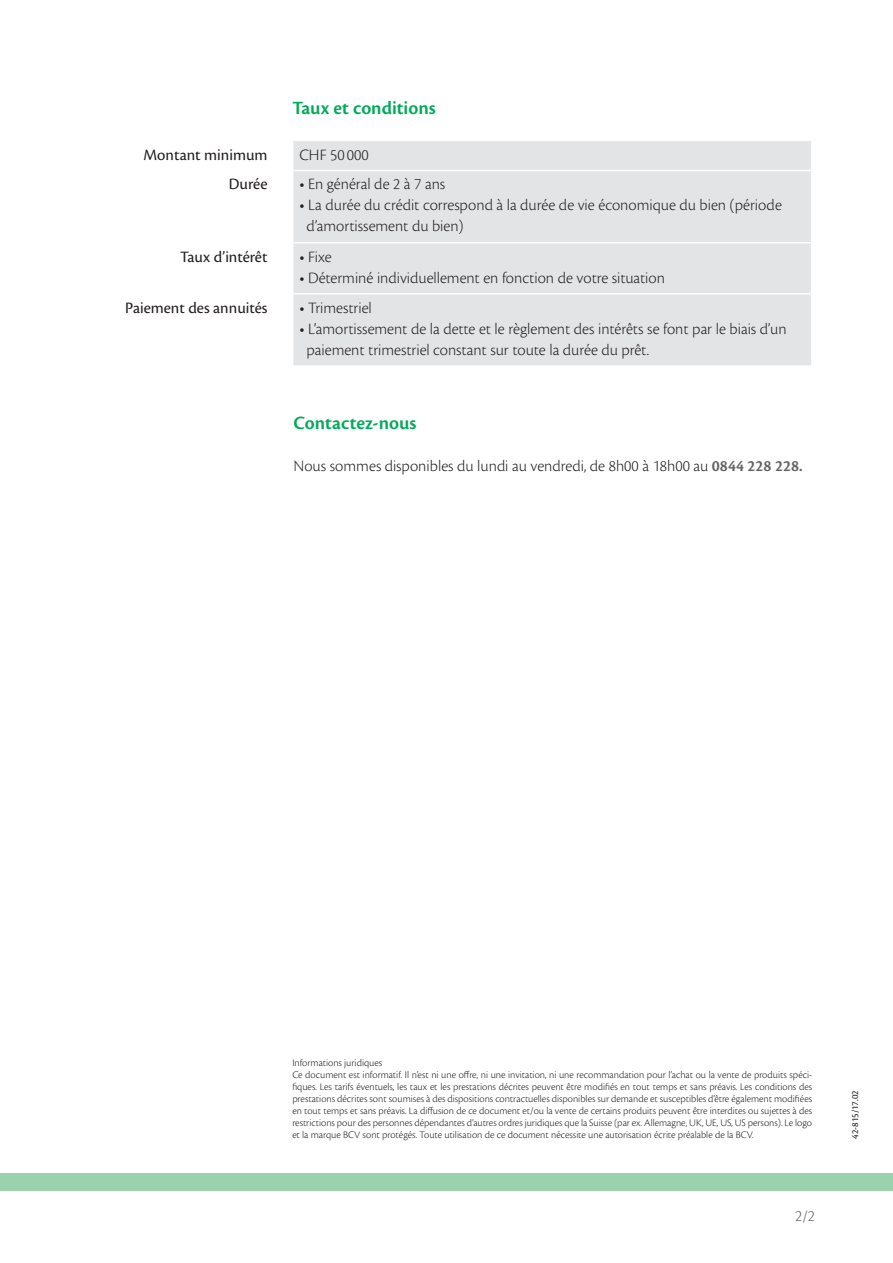
<style>
.page{position:relative;width:893px;height:1263px;background:#fff}
.page>*{position:absolute;margin:0;border:0;box-sizing:border-box;transform-origin:0 0}
.t1{font:600 19.5px "Cronos Pro";color:#00ab5b}
.t2{font:300 16.5px/21px "Cronos Pro";color:#231f20}
.t3{font:16.5px "Cronos Pro";color:#231f20}
.t4{font:300 16.5px "Cronos Pro";color:#636366}
.t5{font:300 10.5px/12px "Cronos Pro";color:#231f20}
.t6{font:9.75px "Cronos Pro";color:#231f20}
.s1{font-weight:400}
.s2{font-weight:600;color:#636366}
</style>
<div class="page">
<div style="left:0;top:1174px;width:893px;height:17px;background:#9ad2ae"></div>
<div style="left:293px;top:141px;width:518px;height:224px;background:#e3e4e6"></div>
<hr style="left:293px;top:170px;width:518px;height:1px;background:#fff">
<hr style="left:293px;top:242px;width:518px;height:1px;background:#fff">
<hr style="left:293px;top:293px;width:518px;height:2px;background:#fff">
<h1 class="t1" style="left:292px;top:97px;width:145px">Taux et conditions</h1>
<h2 class="t3" style="left:143px;top:145px;width:126px">Montant minimum</h2>
<h2 class="t2" style="left:299px;top:144px;width:71px">CHF 50 000</h2>
<h2 class="t3" style="left:229px;top:175px;width:40px">Durée</h2>
<h2 class="t2" style="left:299px;top:174px;width:147px"><span class="s1">•</span> En général de 2 à 7 ans</h2>
<h2 class="t2" style="left:306px;top:195px;width:477px;text-indent:-7px"><span class="s1">•</span> La durée du crédit correspond à la durée de vie économique du bien (période d’amortissement du bien)</h2>
<h2 class="t3" style="left:180px;top:247px;width:89px">Taux d’intérêt</h2>
<h2 class="t2" style="left:299px;top:246px;width:34px"><span class="s1">•</span> Fixe</h2>
<h2 class="t2" style="left:299px;top:267px;width:367px"><span class="s1">•</span> Déterminé individuellement en fonction de votre situation</h2>
<h2 class="t3" style="left:125px;top:298px;width:144px">Paiement des annuités</h2>
<h2 class="t2" style="left:299px;top:297px;width:74px"><span class="s1">•</span> Trimestriel</h2>
<h2 class="t2" style="left:306px;top:318px;width:482px;text-indent:-7px"><span class="s1">•</span> L’amortissement de la dette et le règlement des intérêts se font par le biais d’un paiement trimestriel constant sur toute la durée du prêt.</h2>
<h1 class="t1" style="left:293px;top:412px;width:125px">Contactez-nous</h1>
<h2 class="t2" style="left:293px;top:455px;width:511px">Nous sommes disponibles du lundi au vendredi, de 8h00 à 18h00 au <span class="s2">0844 228 228.</span></h2>
<p class="t5" style="left:292px;top:1057px;width:521px">Informations juridiques<br>Ce document est informatif. Il n’est ni une offre, ni une invitation, ni une recommandation pour l’achat ou la vente de produits spéci&shy;fiques. Les tarifs éventuels, les taux et les prestations décrites peuvent être modifiés en tout temps et sans préavis. Les conditions des prestations décrites sont soumises à des dispositions contractuelles disponibles sur demande et susceptibles d’être également modifiées en tout temps et sans préavis. La diffusion de ce document et/ou la vente de certains produits peuvent être interdites ou sujettes à des restrictions pour des personnes dépendantes d’autres ordres juridiques que la Suisse (par ex. Allemagne, UK, UE, US, US persons). Le logo et la marque BCV sont protégés. Toute utilisation de ce document nécessite une autorisation écrite préalable de la BCV.</p>
<h2 class="t4" style="left:795px;top:1206px;width:21px">2/2</h2>
<p class="t6" style="left:849px;top:1139px;width:50px;rotate:-90deg">42-815/17.02</p>
</div>
